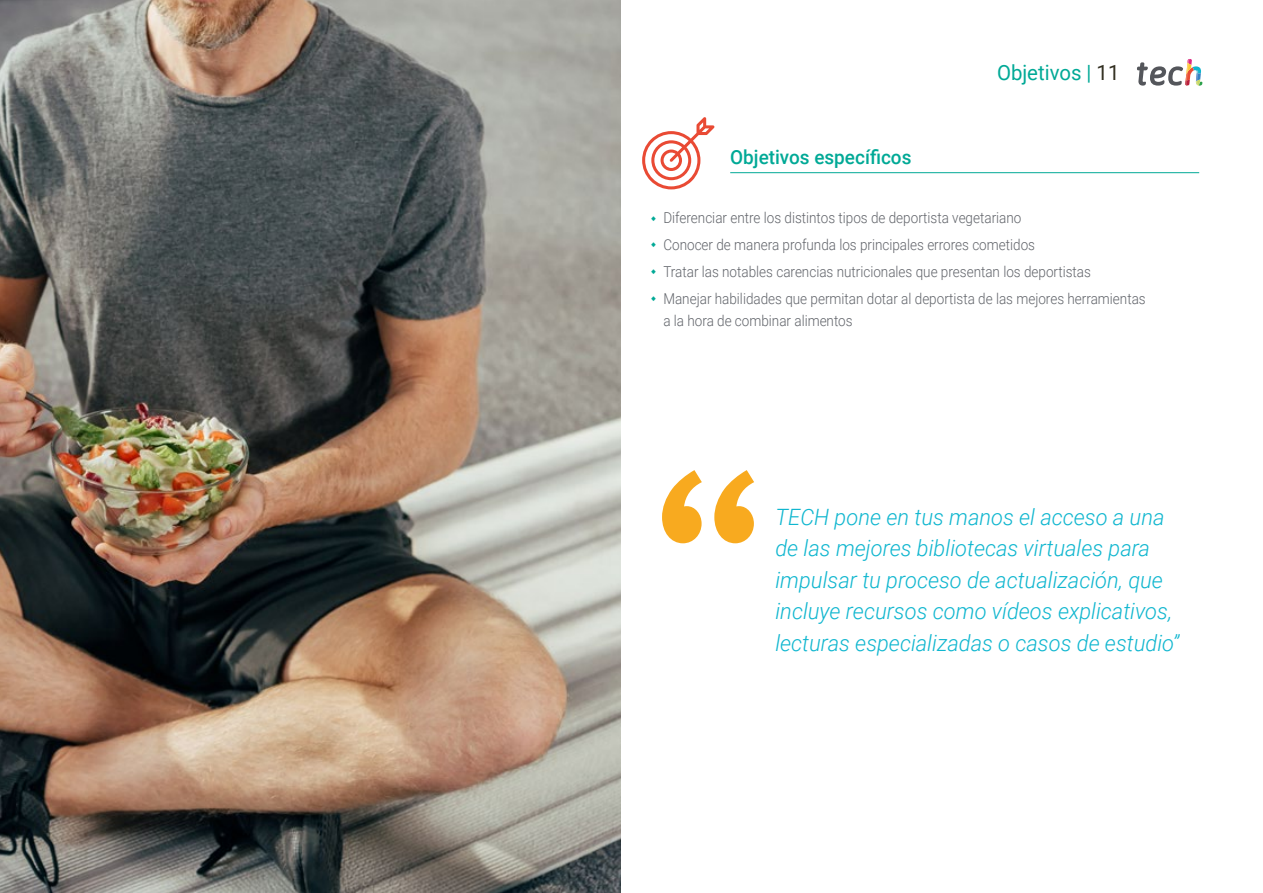
<style>
.page{position:relative;width:1263px;height:893px;background:#fff}
.page>*{position:absolute;margin:0;border:0;box-sizing:border-box;transform-origin:0 0}
.t1{font:italic 300 22.5px/31.5px "Roboto";color:#0fb6cf}
.t2{font:21px "Roboto";color:#00a996}
.t3{font:500 19.5px "Roboto";color:#00a996}
.t4{font:300 15px/26.7px "Roboto";color:#61646a;scale:.9 1}
.s1{color:#312e20}
</style>
<div class="page">
<hr style="left:730px;top:172px;width:469px;height:1px;background:#00a996">
<svg style="left:642px;top:117px;width:72px;height:72px"></svg>
<svg style="left:662px;top:470px;width:92px;height:73px"></svg>
<img style="left:0;top:0;width:621px;height:893px">
<svg style="left:1137px;top:59px;width:65px;height:27px"></svg>
<h3 class="t3" style="left:730px;top:144px;width:183px">Objetivos específicos</h3>
<h2 class="t2" style="left:997px;top:57px;width:124px">Objetivos | <span class="s1">11</span></h2>
<p class="t4" style="left:663px;top:204px;width:537px">Diferenciar entre los distintos tipos de deportista vegetariano<br>Conocer de manera profunda los principales errores cometidos<br>Tratar las notables carencias nutricionales que presentan los deportistas<br>Manejar habilidades que permitan dotar al deportista de las mejores herramientas</p>
<p class="t4" style="left:663px;top:307px;width:212px">a la hora de combinar alimentos</p>
<h1 class="t1" style="left:775px;top:500px;width:405px">TECH pone en tus manos el acceso a una de las mejores bibliotecas virtuales para impulsar tu proceso de actualización, que incluye recursos como vídeos explicativos, lecturas especializadas o casos de estudio”</h1>
</div>
